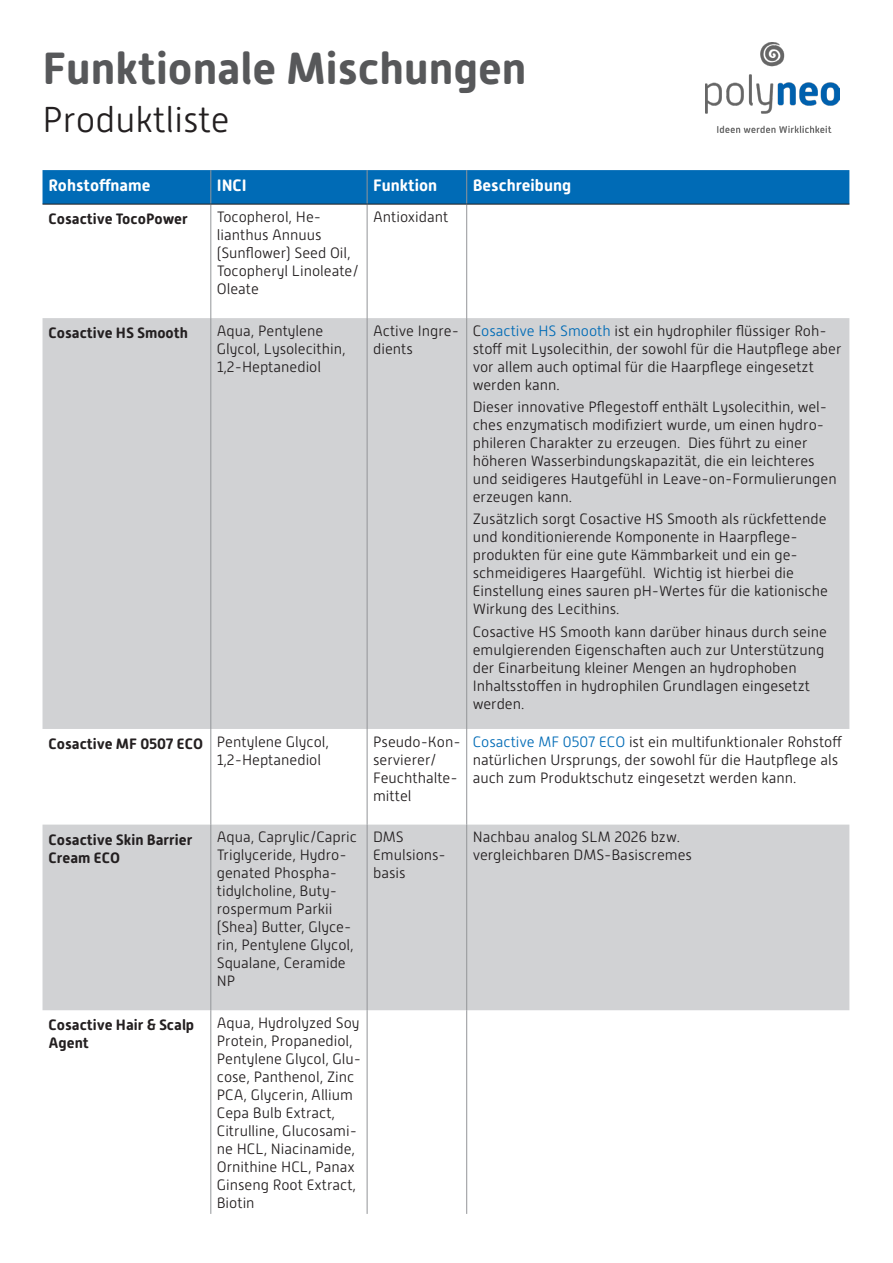
<style>
.page{position:relative;width:893px;height:1263px;background:#fff}
.page>*{position:absolute;margin:0;border:0;box-sizing:border-box;transform-origin:0 0}
.Titel{font:700 45px "Alwyn New Rounded";color:#57585a}
.Titel_2{font:300 36px "Alwyn New Rounded";color:#231f20}
.t1{font:700 16.5px "Alwyn New Rounded";color:#fff}
.Text_Tabelle{font:300 15px/18px "Alwyn New Rounded";color:#231f20}
.Text_Tabelle-2{font:700 15px/18px "Alwyn New Rounded";color:#231f20}
.s1{color:#006bb6}
</style>
<div class="page">
<div style="left:43px;top:170px;width:806px;height:34px;background:#006bb6"></div>
<svg style="left:43px;top:318px;width:806px;height:692px;background:#d7d8d9"></svg>
<hr style="left:210px;top:170px;width:1px;height:34px;background:#939598">
<hr style="left:367px;top:170px;width:1px;height:34px;background:#939598">
<hr style="left:466px;top:170px;width:1px;height:34px;background:#939598">
<hr style="left:210px;top:204px;width:1px;height:114px;background:#939598">
<hr style="left:367px;top:204px;width:1px;height:114px;background:#939598">
<hr style="left:466px;top:204px;width:1px;height:114px;background:#939598">
<hr style="left:210px;top:318px;width:1px;height:411px;background:#939598">
<hr style="left:367px;top:318px;width:1px;height:411px;background:#939598">
<hr style="left:466px;top:318px;width:1px;height:411px;background:#939598">
<hr style="left:210px;top:729px;width:1px;height:96px;background:#939598">
<hr style="left:367px;top:729px;width:1px;height:96px;background:#939598">
<hr style="left:466px;top:729px;width:1px;height:96px;background:#939598">
<hr style="left:210px;top:825px;width:1px;height:185px;background:#939598">
<hr style="left:367px;top:825px;width:1px;height:185px;background:#939598">
<hr style="left:466px;top:825px;width:1px;height:185px;background:#939598">
<hr style="left:210px;top:1010px;width:1px;height:204px;background:#939598">
<hr style="left:367px;top:1010px;width:1px;height:204px;background:#939598">
<hr style="left:466px;top:1010px;width:1px;height:204px;background:#939598">
<hr style="left:43px;top:204px;width:168px;height:1px;background:#231f20">
<hr style="left:211px;top:204px;width:156px;height:1px;background:#231f20">
<hr style="left:367px;top:204px;width:100px;height:1px;background:#231f20">
<hr style="left:467px;top:204px;width:382px;height:1px;background:#231f20">
<img style="left:705px;top:43px;width:135px;height:89px">
<p class="Titel" style="left:43px;top:43px;width:485px">Funktionale Mischungen</p>
<p class="Titel_2" style="left:43px;top:99px;width:189px">Produktliste</p>
<p class="t1" style="left:49px;top:176px;width:103px">Rohstoffname</p>
<p class="t1" style="left:217px;top:176px;width:31px">INCI</p>
<p class="t1" style="left:373px;top:176px;width:66px">Funktion</p>
<p class="t1" style="left:473px;top:176px;width:100px">Beschreibung</p>
<p class="Text_Tabelle-2" style="left:49px;top:210px;width:141px">Cosactive TocoPower</p>
<p class="Text_Tabelle" style="left:217px;top:208px;width:144px">Tocopherol, He&shy;lianthus Annuus (Sunflower) Seed Oil,<br>Tocopheryl Linoleate/<br>Oleate</p>
<p class="Text_Tabelle" style="left:373px;top:208px;width:77px">Antioxidant</p>
<p class="Text_Tabelle-2" style="left:49px;top:324px;width:141px">Cosactive HS Smooth</p>
<p class="Text_Tabelle" style="left:217px;top:322px;width:130px">Aqua, Pentylene<br>Glycol, Lysolecithin,<br>1,2-Heptanediol</p>
<p class="Text_Tabelle" style="left:373px;top:322px;width:87px">Active Ingre&shy;dients</p>
<p class="Text_Tabelle" style="left:473px;top:322px;width:370px">C<span class="s1">osactive HS Smooth</span> ist ein hydrophiler flüssiger Roh&shy;stoff mit Lysolecithin, der sowohl für die Hautpflege aber vor allem auch optimal für die Haarpflege eingesetzt werden kann.</p>
<p class="Text_Tabelle" style="left:473px;top:398px;width:365px">Dieser innovative Pflegestoff enthält Lysolecithin, wel&shy;ches enzymatisch modifiziert wurde, um einen hydro&shy;phileren Charakter zu erzeugen. Dies führt zu einer höheren Wasserbindungskapazität, die ein leichteres und seidigeres Hautgefühl in Leave-on-Formulierungen erzeugen kann.</p>
<p class="Text_Tabelle" style="left:473px;top:510px;width:357px">Zusätzlich sorgt Cosactive HS Smooth als rückfettende und konditionierende Komponente in Haarpflege&shy;produkten für eine gute Kämmbarkeit und ein ge&shy;schmeidigeres Haargefühl. Wichtig ist hierbei die Einstellung eines sauren pH-Wertes für die kationische Wirkung des Lecithins.</p>
<p class="Text_Tabelle" style="left:473px;top:622px;width:356px">Cosactive HS Smooth kann darüber hinaus durch seine emulgierenden Eigenschaften auch zur Unterstützung der Einarbeitung kleiner Mengen an hydrophoben Inhaltsstoffen in hydrophilen Grundlagen eingesetzt werden.</p>
<p class="Text_Tabelle-2" style="left:49px;top:735px;width:156px">Cosactive MF 0507 ECO</p>
<p class="Text_Tabelle" style="left:217px;top:732px;width:114px">Pentylene Glycol,<br>1,2-Heptanediol</p>
<p class="Text_Tabelle" style="left:373px;top:732px;width:89px">Pseudo-Kon&shy;servierer/<br>Feuchthalte&shy;mittel</p>
<p class="Text_Tabelle" style="left:473px;top:732px;width:371px"><span class="s1">Cosactive MF 0507 ECO</span> ist ein multifunktionaler Rohstoff natürlichen Ursprungs, der sowohl für die Hautpflege als auch zum Produktschutz eingesetzt werden kann.</p>
<p class="Text_Tabelle-2" style="left:49px;top:830px;width:145px">Cosactive Skin Barrier<br>Cream ECO</p>
<p class="Text_Tabelle" style="left:217px;top:828px;width:142px">Aqua, Caprylic/Capric<br>Triglyceride, Hydro&shy;genated Phospha&shy;tidylcholine, Buty&shy;rospermum Parkii (Shea) Butter, Glyce&shy;rin, Pentylene Glycol,<br>Squalane, Ceramide<br>NP</p>
<p class="Text_Tabelle" style="left:373px;top:828px;width:74px">DMS<br>Emulsions&shy;basis</p>
<p class="Text_Tabelle" style="left:473px;top:828px;width:221px">Nachbau analog SLM 2026 bzw. vergleichbaren DMS-Basiscremes</p>
<p class="Text_Tabelle-2" style="left:49px;top:1016px;width:147px">Cosactive Hair &amp; Scalp<br>Agent</p>
<p class="Text_Tabelle" style="left:217px;top:1014px;width:146px">Aqua, Hydrolyzed Soy<br>Protein, Propanediol,<br>Pentylene Glycol, Glu&shy;cose, Panthenol, Zinc<br>PCA, Glycerin, Allium<br>Cepa Bulb Extract,<br>Citrulline, Glucosami&shy;ne HCL, Niacinamide,<br>Ornithine HCL, Panax<br>Ginseng Root Extract,<br>Biotin</p>
</div>
